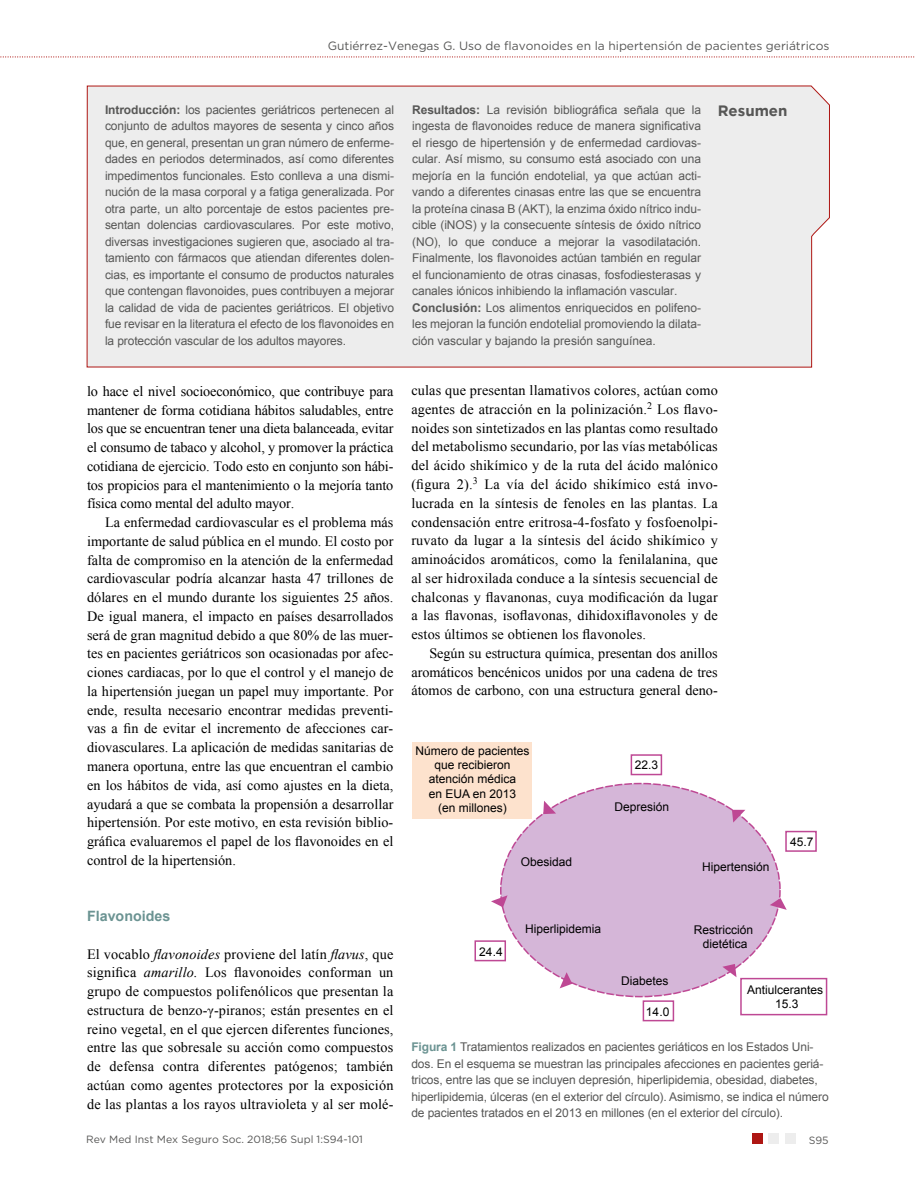
<style>
.page{position:relative;width:915px;height:1191px;background:#fff}
.page>*{position:absolute;margin:0;border:0;box-sizing:border-box;transform-origin:0 0}
.t1{font:700 15px "Gotham";color:#575756}
.t2{font:14.25px/18.8px "Times New Roman";color:#000;text-align:justify}
.t3{font:700 14.25px "Arial";color:#6b9392}
.t4{font:12px/16.5px "Arial";letter-spacing:-.005em;color:#575756}
.t5{font:12px/14.4px "Arial";color:#000;text-align:center}
.t6{font:12px "Gotham";color:#575756}
.t7{font:10.5px "Gotham";color:#575756}
.s1{font-weight:700}
.s2{font-style:italic}
.s3{font-weight:700;color:#6b9392}
</style>
<div class="page">
<svg style="left:86px;top:57px;width:743px;height:311px;background:#eeecec"></svg>
<svg style="left:0;top:56px;width:915px;height:1px"></svg>
<div style="left:768px;top:1133px;width:10px;height:11px;background:#ededed"></div>
<div style="left:784px;top:1133px;width:11px;height:11px;background:#ededed"></div>
<div style="left:751px;top:1133px;width:11px;height:11px;background:#ae1613"></div>
<div style="left:411px;top:742px;width:120px;height:76px;background:#fde2cd"></div>
<div style="left:500px;top:783px;width:279px;height:213px;background:#d5b6d8;border-radius:50%"></div>
<svg style="left:491px;top:895px;width:16px;height:12px"></svg>
<svg style="left:543px;top:801px;width:13px;height:13px"></svg>
<svg style="left:731px;top:809px;width:14px;height:13px"></svg>
<svg style="left:770px;top:898px;width:16px;height:12px"></svg>
<svg style="left:559px;top:972px;width:13px;height:16px"></svg>
<svg style="left:722px;top:964px;width:14px;height:13px"></svg>
<div style="left:630px;top:754px;width:32px;height:21px;border:2px solid #be4894"></div>
<div style="left:785px;top:830px;width:31px;height:21px;border:2px solid #be4894"></div>
<div style="left:474px;top:940px;width:32px;height:21px;border:2px solid #be4894"></div>
<div style="left:642px;top:1000px;width:32px;height:21px;border:2px solid #be4894"></div>
<div style="left:740px;top:977px;width:87px;height:38px;border:2px solid #be4894"></div>
<p class="t6" style="left:327px;top:38px;width:503px">Gutiérrez-Venegas G. Uso de flavonoides en la hipertensión de pacientes geriátricos</p>
<p class="t4" style="left:105px;top:101px;width:290px;text-align:justify"><span class="s1">Introducción:</span> los pacientes geriátricos pertenecen al conjunto de adultos mayores de sesenta y cinco años que, en general, presentan un gran número de enferme&shy;dades en periodos determinados, así como diferentes impedimentos funcionales. Esto conlleva a una dismi&shy;nución de la masa corporal y a fatiga generalizada. Por otra parte, un alto porcentaje de estos pacientes pre&shy;sentan dolencias cardiovasculares. Por este motivo, diversas investigaciones sugieren que, asociado al tra&shy;tamiento con fármacos que atiendan diferentes dolen&shy;cias, es importante el consumo de productos naturales que contengan flavonoides, pues contribuyen a mejorar la calidad de vida de pacientes geriátricos. El objetivo fue revisar en la literatura el efecto de los flavonoides en la protección vascular de los adultos mayores.</p>
<p class="t4" style="left:412px;top:101px;width:290px"><span class="s1">Resultados:</span> La revisión bibliográfica señala que la ingesta de flavonoides reduce de manera significativa el riesgo de hipertensión y de enfermedad cardiovas&shy;cular. Así mismo, su consumo está asociado con una mejoría en la función endotelial, ya que actúan acti&shy;vando a diferentes cinasas entre las que se encuentra la proteína cinasa B (AKT), la enzima óxido nítrico indu&shy;cible (iNOS) y la consecuente síntesis de óxido nítrico (NO), lo que conduce a mejorar la vasodilatación.<br>Finalmente, los flavonoides actúan también en regular el funcionamiento de otras cinasas, fosfodiesterasas y canales iónicos inhibiendo la inflamación vascular.<br><span class="s1">Conclusión:</span> Los alimentos enriquecidos en polifeno&shy;les mejoran la función endotelial promoviendo la dilata&shy;ción vascular y bajando la presión sanguínea.</p>
<p class="t2" style="left:411px;top:381px;width:308px">culas que presentan llamativos colores, actúan como agentes de atracción en la polinización.<sup>2</sup> Los flavo&shy;noides son sintetizados en las plantas como resultado del metabolismo secundario, por las vías metabólicas del ácido shikímico y de la ruta del ácido malónico (figura 2).<sup>3</sup> La vía del ácido shikímico está invo&shy;lucrada en la síntesis de fenoles en las plantas. La condensación entre eritrosa-4-fosfato y fosfoenolpi&shy;ruvato da lugar a la síntesis del ácido shikímico y aminoácidos aromáticos, como la fenilalanina, que al ser hidroxilada conduce a la síntesis secuencial de chalconas y flavanonas, cuya modificación da lugar a las flavonas, isoflavonas, dihidoxiflavonoles y de estos últimos se obtienen los flavonoles.</p>
<p class="t2" style="left:411px;top:643px;width:308px;text-indent:18px">Según su estructura química, presentan dos anillos aromáticos bencénicos unidos por una cadena de tres átomos de carbono, con una estructura general deno-</p>
<p class="t1" style="left:717px;top:102px;width:71px">Resumen</p>
<p class="t2" style="left:87px;top:381px;width:308px">lo hace el nivel socioeconómico, que contribuye para mantener de forma cotidiana hábitos saludables, entre los que se encuentran tener una dieta balanceada, evitar el consumo de tabaco y alcohol, y promover la práctica cotidiana de ejercicio. Todo esto en conjunto son hábi&shy;tos propicios para el mantenimiento o la mejoría tanto física como mental del adulto mayor.</p>
<p class="t2" style="left:87px;top:513px;width:308px;text-indent:18px">La enfermedad cardiovascular es el problema más importante de salud pública en el mundo. El costo por falta de compromiso en la atención de la enfermedad cardiovascular podría alcanzar hasta 47 trillones de dólares en el mundo durante los siguientes 25 años.<br>De igual manera, el impacto en países desarrollados será de gran magnitud debido a que 80% de las muer&shy;tes en pacientes geriátricos son ocasionadas por afec&shy;ciones cardiacas, por lo que el control y el manejo de la hipertensión juegan un papel muy importante. Por ende, resulta necesario encontrar medidas preventi&shy;vas a fin de evitar el incremento de afecciones car&shy;diovasculares. La aplicación de medidas sanitarias de manera oportuna, entre las que encuentran el cambio en los hábitos de vida, así como ajustes en la dieta, ayudará a que se combata la propensión a desarrollar hipertensión. Por este motivo, en esta revisión biblio&shy;gráfica evaluaremos el papel de los flavonoides en el control de la hipertensión.</p>
<p class="t5" style="left:415px;top:743px;width:116px">Número de pacientes que recibieron atención médica<br>en EUA en 2013<br>(en millones)</p>
<p class="t5" style="left:634px;top:758px;width:25px">22.3</p>
<p class="t5" style="left:614px;top:800px;width:56px">Depresión</p>
<p class="t5" style="left:789px;top:834px;width:25px">45.7</p>
<p class="t5" style="left:520px;top:854px;width:53px">Obesidad</p>
<p class="t5" style="left:701px;top:860px;width:69px">Hipertensión</p>
<p class="t3" style="left:87px;top:906px;width:85px">Flavonoides</p>
<p class="t2" style="left:87px;top:944px;width:308px">El vocablo <span class="s2">flavonoides</span> proviene del latín <span class="s2">flavus</span>, que significa <span class="s2">amarillo.</span> Los flavonoides conforman un grupo de compuestos polifenólicos que presentan la estructura de benzo-γ-piranos; están presentes en el reino vegetal, en el que ejercen diferentes funciones, entre las que sobresale su acción como compuestos de defensa contra diferentes patógenos; también actúan como agentes protectores por la exposición de las plantas a los rayos ultravioleta y al ser molé-</p>
<p class="t5" style="left:479px;top:944px;width:25px">24.4</p>
<p class="t5" style="left:525px;top:921px;width:78px">Hiperlipidemia</p>
<p class="t5" style="left:621px;top:973px;width:49px">Diabetes</p>
<p class="t5" style="left:645px;top:1004px;width:25px">14.0</p>
<p class="t5" style="left:693px;top:922px;width:61px">Restricción dietética</p>
<p class="t5" style="left:746px;top:982px;width:78px">Antiulcerantes<br>15.3</p>
<p class="t4" style="left:411px;top:1038px;width:418px"><span class="s3">Figura 1</span> Tratamientos realizados en pacientes geriáticos en los Estados Uni&shy;dos. En el esquema se muestran las principales afecciones en pacientes geriá&shy;tricos, entre las que se incluyen depresión, hiperlipidemia, obesidad, diabetes, hiperlipidemia, úlceras (en el exterior del círculo). Asimismo, se indica el número de pacientes tratados en el 2013 en millones (en el exterior del círculo).</p>
<p class="t7" style="left:86px;top:1132px;width:278px">Rev Med Inst Mex Seguro Soc. 2018;56 Supl 1:S94-101</p>
<p class="t7" style="left:808px;top:1133px;width:21px">S95</p>
</div>
